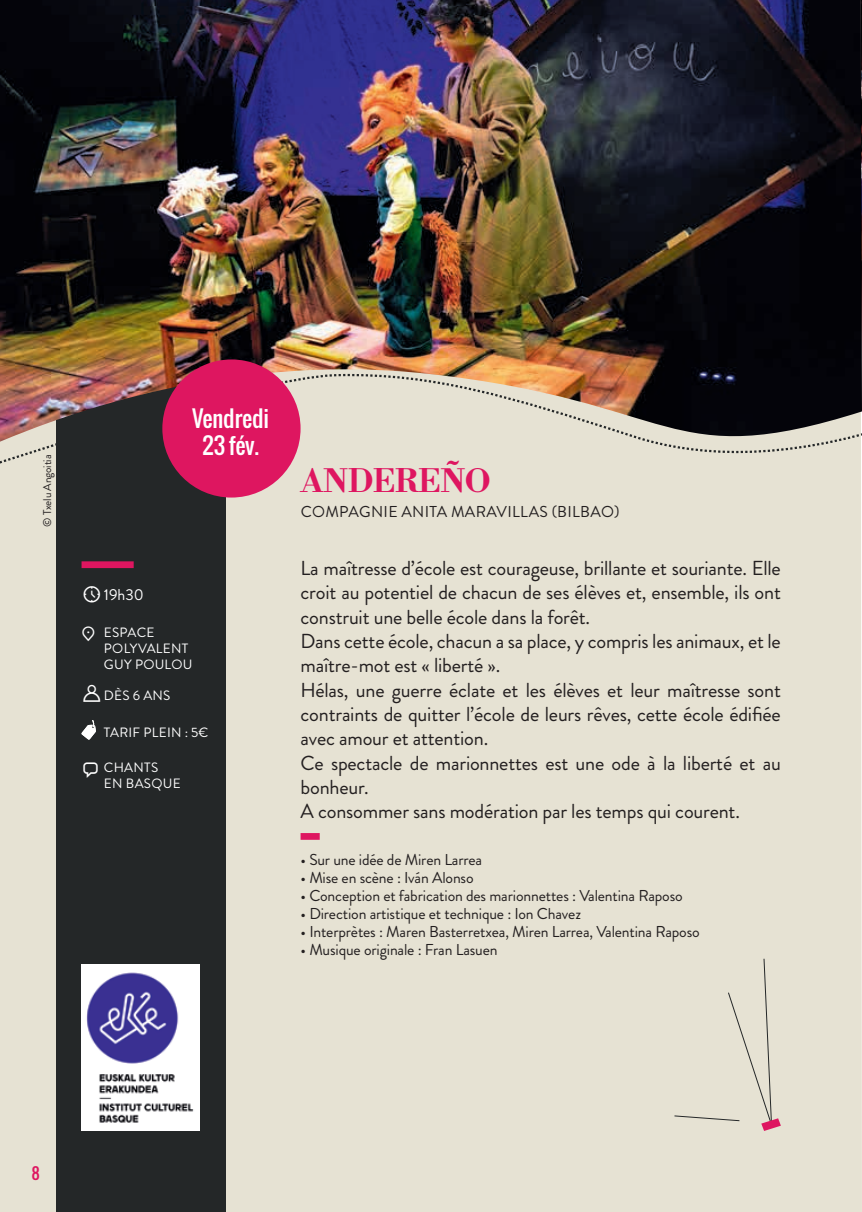
<style>
.page{position:relative;width:862px;height:1212px;background:#fff}
.page>*{position:absolute;margin:0;border:0;box-sizing:border-box;transform-origin:0 0}
.titre_évent{font:31.5px "Libre Bodoni";color:#de1660}
.dates_rond{font:22.5px/27px "Oswald";color:#fff;text-align:center}
.paragraphes{font:20.25px/24.3px "Brandon Grotesque";letter-spacing:-.01em;color:#231f20;text-align:justify}
.paragraphes-2{font:15.75px "Brandon Grotesque";letter-spacing:-.01em;color:#231f20}
.nom_cie{font:15.75px "Brandon Grotesque";letter-spacing:.02em;color:#231f20}
.listes_horaires_even{font:15.75px "Brandon Grotesque";color:#fff}
.t1{font:15.75px "Oswald";color:#de1660}
.listes_horaires_even-2{font:13.5px/16.2px "Brandon Grotesque";letter-spacing:.02em;color:#fff}
.paragraphes-3{font:11.25px "Brandon Grotesque";letter-spacing:-.01em;color:#231f20}
.s1{font-family:"Aquawax Pro Pictograms";font-size:20.25px}
</style>
<div class="page">
<div style="left:0;top:627px;width:861px;height:585px;background:#e6e2d3"></div>
<div style="left:56px;top:0;width:169px;height:1212px;background:#242728"></div>
<svg style="left:81px;top:720px;width:15px;height:20px"></svg>
<div style="left:300px;top:833px;width:19px;height:7px;background:#de1660"></div>
<div style="left:673px;top:958px;width:107px;height:173px;background:#e6e2d3"></div>
<img style="left:81px;top:964px;width:118px;height:167px">
<img style="left:0;top:0;width:861px;height:373px">
<svg style="left:0;top:373px;width:861px;height:254px"></svg>
<div style="left:162px;top:359px;width:138px;height:138px;background:#de1660;border-radius:50%"></div>
<svg style="left:84px;top:586px;width:16px;height:16px"></svg>
<p class="paragraphes-3" style="left:39px;top:527px;width:74px;rotate:-90deg">© Txelu Angoitia</p>
<p class="dates_rond" style="left:192px;top:405px;width:79px">Vendredi<br>23 fév.</p>
<p class="listes_horaires_even" style="left:104px;top:584px;width:41px">19h30</p>
<p class="listes_horaires_even-2" style="left:104px;top:624px;width:90px;text-indent:-22px"><span class="s1">l</span> ESPACE<br>POLYVALENT<br>GUY POULOU</p>
<p class="listes_horaires_even-2" style="left:104px;top:687px;width:68px">DÈS 6 ANS</p>
<p class="listes_horaires_even-2" style="left:104px;top:725px;width:106px">TARIF PLEIN : 5€</p>
<p class="listes_horaires_even-2" style="left:104px;top:760px;width:78px;text-indent:-22px"><span class="s1">b</span> CHANTS<br>EN BASQUE</p>
<p class="titre_évent" style="left:300px;top:455px;width:192px">ANDEREÑO</p>
<p class="nom_cie" style="left:300px;top:501px;width:320px">COMPAGNIE ANITA MARAVILLAS (BILBAO)</p>
<p class="paragraphes" style="left:300px;top:556px;width:481px">La maîtresse d’école est courageuse, brillante et souriante. Elle croit au potentiel de chacun de ses élèves et, ensemble, ils ont construit une belle école dans la forêt.</p>
<p class="paragraphes" style="left:300px;top:629px;width:481px">Dans cette école, chacun a sa place, y compris les animaux, et le maître-mot est « liberté ».</p>
<p class="paragraphes" style="left:300px;top:678px;width:481px">Hélas, une guerre éclate et les élèves et leur maîtresse sont contraints de quitter l’école de leurs rêves, cette école édifiée avec amour et attention.</p>
<p class="paragraphes" style="left:300px;top:751px;width:481px">Ce spectacle de marionnettes est une ode à la liberté et au bonheur.</p>
<p class="paragraphes" style="left:300px;top:799px;width:440px">A consommer sans modération par les temps qui courent.</p>
<p class="paragraphes-2" style="left:300px;top:849px;width:183px">• Sur une idée de Miren Larrea</p>
<p class="paragraphes-2" style="left:300px;top:867px;width:174px">• Mise en scène : Iván Alonso</p>
<p class="paragraphes-2" style="left:300px;top:885px;width:383px">• Conception et fabrication des marionnettes : Valentina Raposo</p>
<p class="paragraphes-2" style="left:300px;top:903px;width:282px">• Direction artistique et technique : Ion Chavez</p>
<p class="paragraphes-2" style="left:300px;top:921px;width:400px">• Interprètes : Maren Basterretxea, Miren Larrea, Valentina Raposo</p>
<p class="paragraphes-2" style="left:300px;top:939px;width:198px">• Musique originale : Fran Lasuen</p>
<p class="t1" style="left:32px;top:1161px;width:9px">8</p>
</div>
